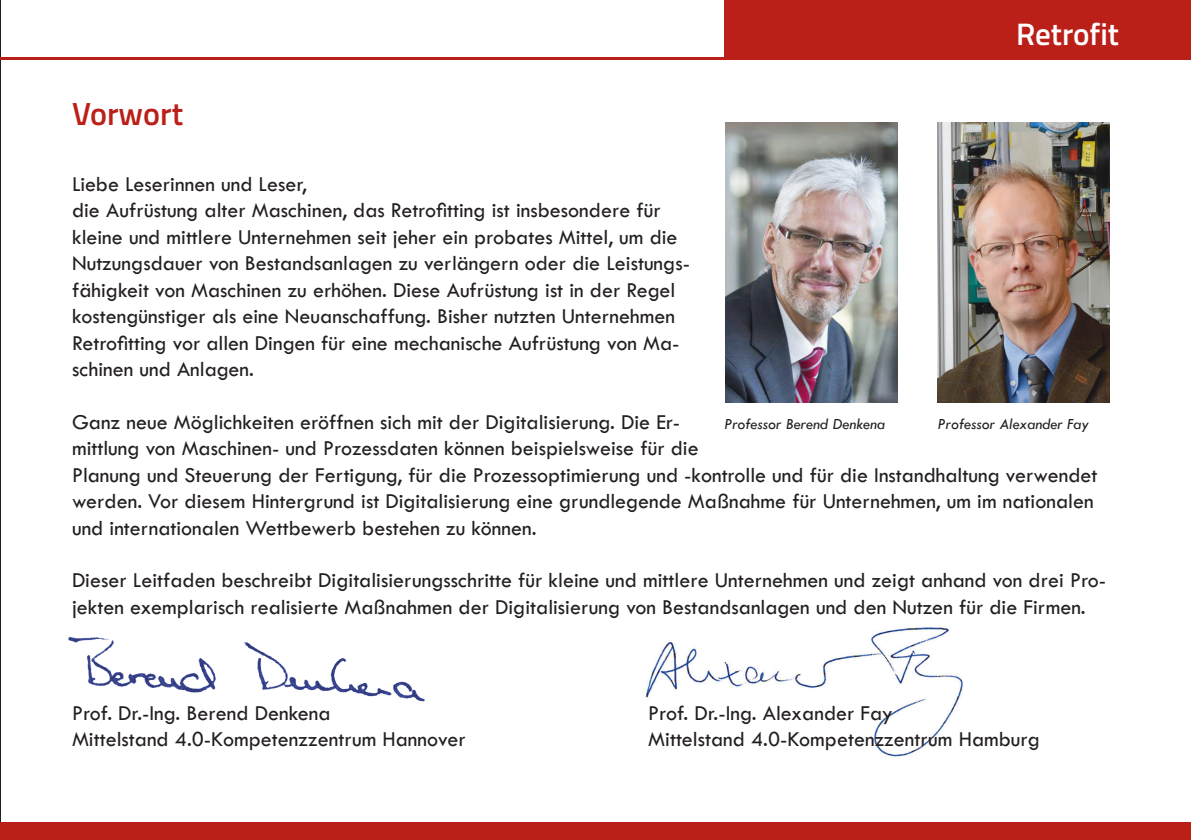
<style>
.page{position:relative;width:1191px;height:840px;background:#fff}
.page>*{position:absolute;margin:0;border:0;box-sizing:border-box;transform-origin:0 0}
.t1{font:600 32px "Titillium Web";color:#bb2018}
.t2{font:600 31px "Titillium Web";color:#fff}
.t3{font:22px/26.4px "Tw Cen";color:#231f20}
.t4{font:italic 16px "Tw Cen";color:#231f20}
</style>
<div class="page">
<hr style="left:0;top:0;width:1px;height:839px;background:#231f20">
<div style="left:724px;top:0;width:467px;height:58px;background:#bb2018"></div>
<div style="left:0;top:822px;width:1191px;height:17px;background:#bb2018"></div>
<img style="left:68px;top:636px;width:357px;height:66px">
<img style="left:645px;top:627px;width:318px;height:130px">
<img style="left:726px;top:122px;width:171px;height:280px">
<img style="left:938px;top:122px;width:171px;height:280px">
<hr style="left:0;top:57px;width:1191px;height:3px;background:#bb2018">
<h1 class="t1" style="left:72px;top:90px;width:113px">Vorwort</h1>
<h2 class="t2" style="left:1016px;top:11px;width:104px">Retrofit</h2>
<p class="t3" style="left:72px;top:171px;width:619px">Liebe Leserinnen und Leser,<br>die Aufrüstung alter Maschinen, das Retrofitting ist insbesondere für kleine und mittlere Unternehmen seit jeher ein probates Mittel, um die Nutzungsdauer von Bestandsanlagen zu verlängern oder die Leistungs&shy;fähigkeit von Maschinen zu erhöhen. Diese Aufrüstung ist in der Regel kostengünstiger als eine Neuanschaffung. Bisher nutzten Unternehmen Retrofitting vor allen Dingen für eine mechanische Aufrüstung von Ma&shy;schinen und Anlagen.</p>
<p class="t3" style="left:72px;top:408px;width:1027px">Ganz neue Möglichkeiten eröffnen sich mit der Digitalisierung. Die Er-<br>mittlung von Maschinen- und Prozessdaten können beispielsweise für die<br>Planung und Steuerung der Fertigung, für die Prozessoptimierung und -kontrolle und für die Instandhaltung verwendet werden. Vor diesem Hintergrund ist Digitalisierung eine grundlegende Maßnahme für Unternehmen, um im nationalen und internationalen Wettbewerb bestehen zu können.</p>
<p class="t3" style="left:72px;top:567px;width:1035px">Dieser Leitfaden beschreibt Digitalisierungsschritte für kleine und mittlere Unternehmen und zeigt anhand von drei Pro&shy;jekten exemplarisch realisierte Maßnahmen der Digitalisierung von Bestandsanlagen und den Nutzen für die Firmen.</p>
<p class="t4" style="left:724px;top:414px;width:162px">Professor Berend Denkena</p>
<p class="t4" style="left:938px;top:414px;width:152px">Professor Alexander Fay</p>
<p class="t3" style="left:72px;top:699px;width:260px">Prof. Dr.-Ing. Berend Denkena</p>
<p class="t3" style="left:648px;top:699px;width:246px">Prof. Dr.-Ing. Alexander Fay</p>
<p class="t3" style="left:72px;top:725px;width:395px">Mittelstand 4.0-Kompetenzzentrum Hannover</p>
<p class="t3" style="left:648px;top:725px;width:393px">Mittelstand 4.0-Kompetenzzentrum Hamburg</p>
</div>
